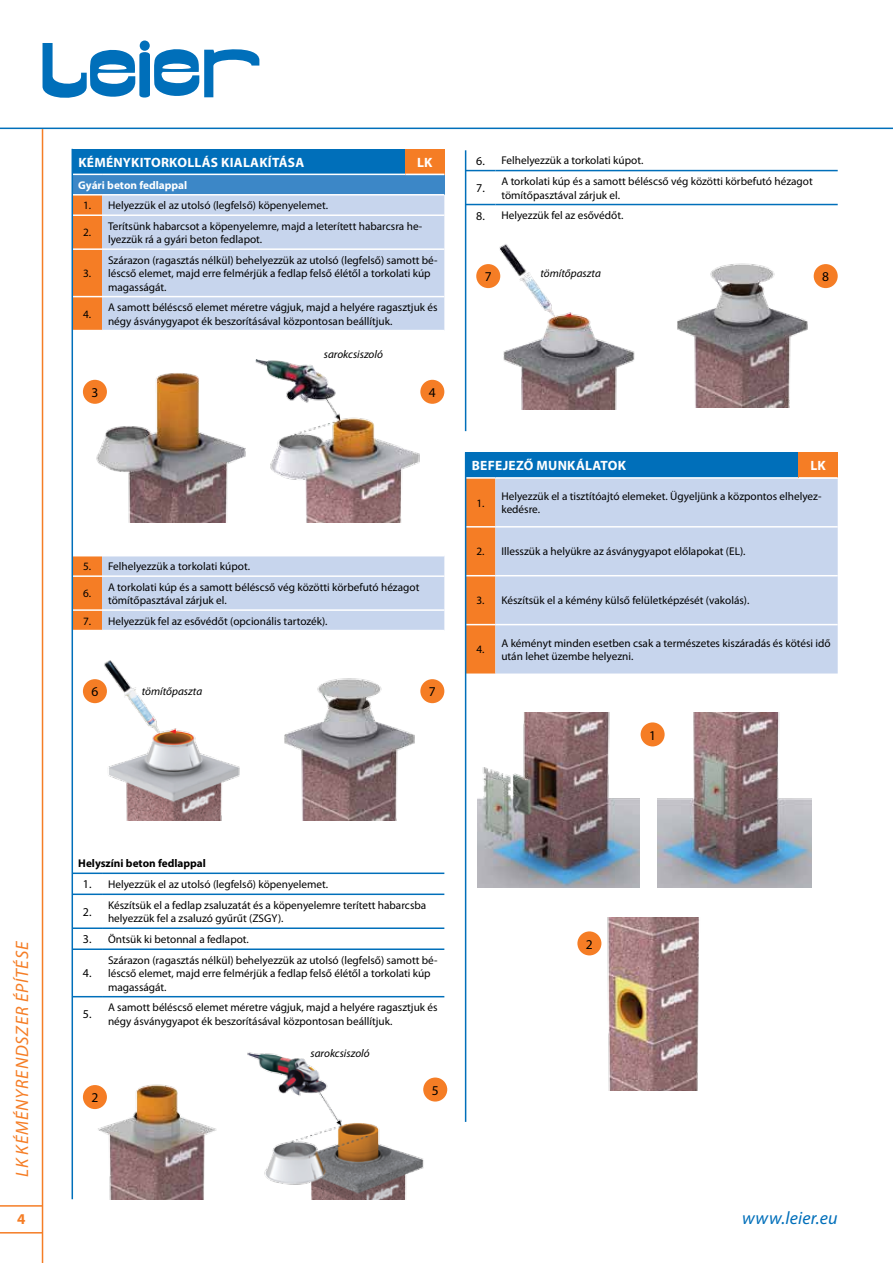
<style>
.page{position:relative;width:893px;height:1263px;background:#fff}
.page>*{position:absolute;margin:0;border:0;box-sizing:border-box;transform-origin:0 0}
.t1{font:italic 18px "Myriad Pro";letter-spacing:.045em;color:#f57d25}
.t2{font:italic 18px "Myriad Pro";color:#006fba}
.t3{font:700 15px "Myriad Pro";color:#f57d25}
.t4{font:700 13.5px "Myriad Pro";letter-spacing:.02em;color:#fff}
.t5{font:13.5px "Myriad Pro";color:#000}
.t6{font:12px "Myriad Pro";color:#000}
.t7{font:11.25px/13.5px "Myriad Pro";color:#000}
.t8{font:italic 11.25px "Myriad Pro";color:#000}
.t9{font:700 11.25px "Myriad Pro";color:#000}
.t10{font:700 11.25px "Myriad Pro";color:#fff}
.s1{font-size:12px}
</style>
<div class="page">
<hr style="left:0;top:1205px;width:43px;height:1px;background:#f57d25">
<hr style="left:0;top:1232px;width:43px;height:1px;background:#f57d25">
<svg style="left:43px;top:41px;width:216px;height:57px"></svg>
<hr style="left:0;top:128px;width:893px;height:1px;background:#006fba">
<hr style="left:42px;top:129px;width:1px;height:1134px;background:#f57d25">
<div style="left:72px;top:149px;width:372px;height:25px;background:#006fba"></div>
<div style="left:72px;top:174px;width:372px;height:21px;background:#3c87c7"></div>
<div style="left:73px;top:196px;width:29px;height:134px;background:#f57d25"></div>
<div style="left:102px;top:196px;width:342px;height:134px;background:#c7d5ed"></div>
<hr style="left:72px;top:174px;width:30px;height:1px;background:#fff">
<hr style="left:102px;top:174px;width:342px;height:1px;background:#fff">
<hr style="left:72px;top:194px;width:30px;height:2px;background:#fff">
<hr style="left:102px;top:194px;width:342px;height:2px;background:#fff">
<hr style="left:72px;top:214px;width:30px;height:2px;background:#fff">
<hr style="left:102px;top:214px;width:342px;height:2px;background:#fff">
<hr style="left:72px;top:248px;width:30px;height:2px;background:#fff">
<hr style="left:102px;top:248px;width:342px;height:2px;background:#fff">
<hr style="left:72px;top:296px;width:30px;height:1px;background:#fff">
<hr style="left:102px;top:296px;width:342px;height:1px;background:#fff">
<div style="left:466px;top:452px;width:372px;height:26px;background:#006fba"></div>
<div style="left:495px;top:479px;width:343px;height:194px;background:#c7d5ed"></div>
<hr style="left:466px;top:477px;width:29px;height:2px;background:#fff">
<hr style="left:495px;top:477px;width:343px;height:2px;background:#fff">
<hr style="left:495px;top:526px;width:343px;height:1px;background:#fff">
<hr style="left:495px;top:575px;width:343px;height:1px;background:#fff">
<svg style="left:466px;top:478px;width:29px;height:195px;background:#f1802c"></svg>
<hr style="left:495px;top:624px;width:343px;height:1px;background:#fff">
<img style="left:478px;top:713px;width:162px;height:174px">
<img style="left:658px;top:713px;width:154px;height:174px">
<img style="left:589px;top:917px;width:110px;height:173px">
<hr style="left:72px;top:872px;width:30px;height:2px;background:#006fba">
<hr style="left:102px;top:872px;width:342px;height:2px;background:#006fba">
<hr style="left:72px;top:893px;width:30px;height:2px;background:#006fba">
<hr style="left:102px;top:893px;width:342px;height:2px;background:#006fba">
<hr style="left:72px;top:927px;width:30px;height:2px;background:#006fba">
<hr style="left:102px;top:927px;width:342px;height:2px;background:#006fba">
<hr style="left:72px;top:948px;width:30px;height:2px;background:#006fba">
<hr style="left:102px;top:948px;width:342px;height:2px;background:#006fba">
<hr style="left:72px;top:996px;width:30px;height:1px;background:#006fba">
<hr style="left:102px;top:996px;width:342px;height:1px;background:#006fba">
<img style="left:94px;top:373px;width:152px;height:149px">
<img style="left:256px;top:360px;width:167px;height:162px">
<img style="left:87px;top:660px;width:153px;height:161px">
<img style="left:284px;top:678px;width:145px;height:143px">
<img style="left:87px;top:1084px;width:130px;height:115px">
<img style="left:247px;top:1052px;width:184px;height:147px">
<img style="left:491px;top:244px;width:144px;height:165px">
<img style="left:677px;top:263px;width:146px;height:145px">
<svg style="left:73px;top:556px;width:371px;height:74px;background:#cbcedd"></svg>
<hr style="left:72px;top:575px;width:30px;height:2px;background:#fff">
<hr style="left:102px;top:575px;width:342px;height:2px;background:#fff">
<hr style="left:72px;top:609px;width:30px;height:2px;background:#fff">
<hr style="left:102px;top:609px;width:342px;height:2px;background:#fff">
<svg style="left:466px;top:170px;width:29px;height:1px"></svg>
<hr style="left:495px;top:170px;width:343px;height:1px;background:#006fba">
<svg style="left:466px;top:204px;width:29px;height:1px"></svg>
<hr style="left:495px;top:204px;width:343px;height:1px;background:#006fba">
<div style="left:799px;top:452px;width:39px;height:26px;background:#f57d25"></div>
<hr style="left:799px;top:477px;width:39px;height:2px;background:#fff">
<div style="left:405px;top:149px;width:39px;height:25px;background:#f57d25"></div>
<div style="left:83px;top:380px;width:24px;height:24px;background:#f57d25;border-radius:50%"></div>
<div style="left:476px;top:264px;width:24px;height:24px;background:#f57d25;border-radius:50%"></div>
<div style="left:83px;top:679px;width:24px;height:24px;background:#f57d25;border-radius:50%"></div>
<div style="left:83px;top:1085px;width:24px;height:24px;background:#f57d25;border-radius:50%"></div>
<div style="left:420px;top:380px;width:24px;height:24px;background:#f57d25;border-radius:50%"></div>
<div style="left:814px;top:264px;width:24px;height:24px;background:#f57d25;border-radius:50%"></div>
<div style="left:420px;top:679px;width:24px;height:24px;background:#f57d25;border-radius:50%"></div>
<div style="left:641px;top:722px;width:24px;height:24px;background:#f57d25;border-radius:50%"></div>
<div style="left:577px;top:931px;width:24px;height:24px;background:#f57d25;border-radius:50%"></div>
<div style="left:423px;top:1077px;width:24px;height:24px;background:#f57d25;border-radius:50%"></div>
<hr style="left:72px;top:149px;width:1px;height:1050px;background:#006fba">
<hr style="left:465px;top:150px;width:1px;height:281px;background:#006fba">
<hr style="left:465px;top:452px;width:1px;height:670px;background:#006fba">
<h1 class="t1" style="left:11px;top:1177px;width:238px;rotate:-90deg">lK kéményrendszer építése</h1>
<p class="t4" style="left:78px;top:153px;width:152px">KÉMÉNYKITORKOLLÁS KIALAK</p>
<p class="t4" style="left:268px;top:153px;width:36px">ÍTÁSA</p>
<p class="t10" style="left:78px;top:178px;width:110px">GYÁRI BETON FEDLAPPAL</p>
<p class="t7" style="left:83px;top:199px;width:247px">1. Helyezzük el az utolsó (legfelső) köpenyelemet.</p>
<p class="t7" style="left:83px;top:226px;width:10px">2.</p>
<p class="t7" style="left:108px;top:219px;width:316px">Terítsünk habarcsot a köpenyelemre, majd a leterített habarcsra he&shy;lyezzük rá a gyári beton fedlapot.</p>
<p class="t7" style="left:83px;top:266px;width:10px">3.</p>
<p class="t4" style="left:417px;top:153px;width:17px">LK</p>
<p class="t7" style="left:108px;top:253px;width:331px">Szárazon (ragasztás nélkül) behelyezzük az utolsó (legfelső) samott bé&shy;léscső elemet, majd erre felmérjük a fedlap felső élétől a torkolati kúp magasságát.</p>
<p class="t7" style="left:83px;top:307px;width:10px">4.</p>
<p class="t7" style="left:108px;top:300px;width:331px">A samott béléscső elemet méretre vágjuk, majd a helyére ragasztjuk és négy ásványgyapot ék beszorításával központosan beállítjuk.</p>
<p class="t5" style="left:91px;top:384px;width:8px">3</p>
<p class="t8" style="left:324px;top:348px;width:61px">sarokcsiszoló</p>
<p class="t5" style="left:429px;top:384px;width:8px">4</p>
<p class="t7" style="left:83px;top:559px;width:168px">5. Felhelyezzük a torkolati kúpot.</p>
<p class="t7" style="left:83px;top:587px;width:10px">6.</p>
<p class="t7" style="left:108px;top:580px;width:313px">A torkolati kúp és a samott béléscső vég közötti körbefutó hézagot tömítőpasztával zárjuk el.</p>
<p class="t7" style="left:83px;top:614px;width:246px">7. Helyezzük fel az esővédőt (opcionális tartozék).</p>
<p class="t5" style="left:91px;top:683px;width:8px">6</p>
<p class="t8" style="left:142px;top:685px;width:62px">tömítőpaszta</p>
<p class="t5" style="left:429px;top:683px;width:8px">7</p>
<p class="t7" style="left:476px;top:154px;width:169px"><span class="s1">6.</span> Felhelyezzük a torkolati kúpot.</p>
<p class="t6" style="left:476px;top:181px;width:10px">7.</p>
<p class="t7" style="left:501px;top:174px;width:313px">A torkolati kúp és a samott béléscső vég közötti körbefutó hézagot tömítőpasztával zárjuk el.</p>
<p class="t7" style="left:476px;top:209px;width:149px"><span class="s1">8.</span> Helyezzük fel az esővédőt.</p>
<p class="t5" style="left:485px;top:268px;width:8px">7</p>
<p class="t8" style="left:540px;top:267px;width:62px">tömítőpaszta</p>
<p class="t5" style="left:822px;top:268px;width:8px">8</p>
<p class="t4" style="left:472px;top:457px;width:155px">BEFEJEZŐ MUNKÁLATOK</p>
<p class="t7" style="left:476px;top:496px;width:10px">1.</p>
<p class="t7" style="left:501px;top:489px;width:322px">Helyezzük el a tisztítóajtó elemeket. Ügyeljünk a központos elhelyez&shy;kedésre.</p>
<p class="t7" style="left:476px;top:545px;width:271px">2. Illesszük a helyükre az ásványgyapot előlapokat (EL).</p>
<p class="t7" style="left:476px;top:594px;width:274px">3. Készítsük el a kémény külső felületképzését (vakolás).</p>
<p class="t7" style="left:476px;top:642px;width:10px">4.</p>
<p class="t7" style="left:501px;top:636px;width:331px">A kéményt minden esetben csak a természetes kiszáradás és kötési idő után lehet üzembe helyezni.</p>
<p class="t4" style="left:810px;top:457px;width:17px">LK</p>
<p class="t5" style="left:649px;top:727px;width:8px">1</p>
<p class="t9" style="left:78px;top:856px;width:129px">HELYSZÍNI BETON FEDLAPPAL</p>
<p class="t7" style="left:83px;top:877px;width:247px"><span class="s1">1.</span> Helyezzük el az utolsó (legfelső) köpenyelemet.</p>
<p class="t6" style="left:83px;top:904px;width:10px">2.</p>
<p class="t7" style="left:108px;top:898px;width:320px">Készítsük el a fedlap zsaluzatát és a köpenyelemre terített habarcsba helyezzük fel a zsaluzó gyűrűt (ZSGY).</p>
<p class="t7" style="left:83px;top:932px;width:168px"><span class="s1">3.</span> Öntsük ki betonnal a fedlapot.</p>
<p class="t6" style="left:83px;top:966px;width:10px">4.</p>
<p class="t7" style="left:108px;top:953px;width:331px">Szárazon (ragasztás nélkül) behelyezzük az utolsó (legfelső) samott bé&shy;léscső elemet, majd erre felmérjük a fedlap felső élétől a torkolati kúp magasságát.</p>
<p class="t6" style="left:83px;top:1007px;width:10px">5.</p>
<p class="t7" style="left:108px;top:1000px;width:331px">A samott béléscső elemet méretre vágjuk, majd a helyére ragasztjuk és négy ásványgyapot ék beszorításával központosan beállítjuk.</p>
<p class="t5" style="left:91px;top:1089px;width:8px">2</p>
<p class="t8" style="left:311px;top:1046px;width:61px">sarokcsiszoló</p>
<p class="t5" style="left:432px;top:1082px;width:8px">5</p>
<p class="t5" style="left:586px;top:936px;width:8px">2</p>
<h2 class="t3" style="left:17px;top:1209px;width:10px">4</h2>
<h1 class="t2" style="left:742px;top:1207px;width:97px">www.leier.eu</h1>
</div>
